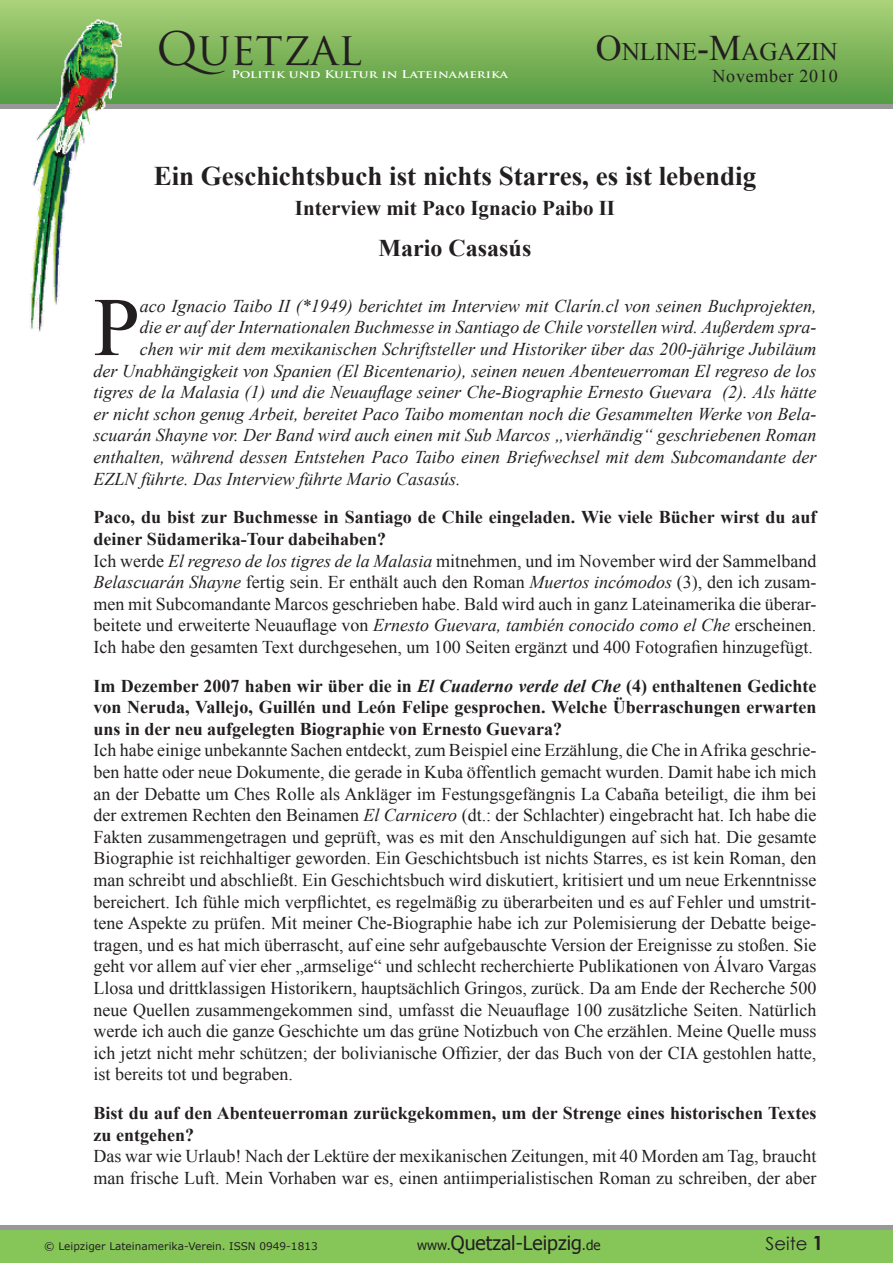
<style>
.page{position:relative;width:893px;height:1263px;background:#fff}
.page>*{position:absolute;margin:0;border:0;box-sizing:border-box;transform-origin:0 0}
.t1{font:83.25px "Times New Roman";color:#231f20}
.t2{font:45px "Trajan Pro";color:#231f20}
.t3{font:700 27px "Times New Roman";color:#231f20}
.t4{font:25.2px "Times New Roman";color:#231f20}
.t5{font:700 24px "Times New Roman";color:#231f20}
.t6{font:700 21px "Times New Roman";color:#231f20}
.t7{font:19.5px "Tahoma";color:#231f20}
.t8{font:18px/21.6px "Times New Roman";color:#231f20}
.t9{font:italic 18px "Times New Roman";color:#231f20}
.t10{font:700 18px/21.6px "Times New Roman";color:#231f20;text-align:justify}
.t11{font:18px "Times New Roman";letter-spacing:.04em;color:#231f20}
.t12{font:18px "Century Gothic";color:#231f20}
.t13{font:10.5px "Verdana";color:#231f20}
.t14{font:700 10.5px "Trajan Pro";color:#fff;scale:1.24 1}
.s1{font-size:36px}
.s2{font-weight:700}
.s3{font-style:italic}
.s4{font-size:13.5px}
</style>
<div class="page">
<div style="left:0;top:1px;width:893px;height:103px;background:linear-gradient(to bottom,#aad177,#539a41)"></div>
<div style="left:0;top:104px;width:893px;height:5px;background:#979897"></div>
<hr style="left:0;top:1225px;width:893px;height:4px;background:#979897">
<div style="left:0;top:1230px;width:893px;height:33px;background:#86c659"></div>
<img style="left:28px;top:15px;width:94px;height:317px">
<h2 class="t2" style="left:156px;top:20px;width:207px">QUETZAL</h2>
<p class="t14" style="left:231px;top:68px;width:225px">Politik und Kultur in Lateinamerika</p>
<h3 class="t4" style="left:596px;top:35px;width:244px"><span class="s1">O</span>nline<span class="s1">-M</span>agazin</h3>
<p class="t11" style="left:713px;top:64px;width:127px">November 2010</p>
<h3 class="t3" style="left:154px;top:157px;width:604px">Ein Geschichtsbuch ist nichts Starres, es ist lebendig</h3>
<p class="t6" style="left:295px;top:193px;width:322px">Interview mit Paco Ignacio Paibo II</p>
<h3 class="t5" style="left:379px;top:232px;width:154px">Mario Casasús</h3>
<h1 class="t1" style="left:94px;top:271px;width:48px">P</h1>
<p class="t9" style="left:140px;top:293px;width:678px">aco Ignacio Taibo II (*1949) berichtet im Interview mit Clarín.cl von seinen Buchprojekten,</p>
<p class="t9" style="left:140px;top:315px;width:678px">die er auf der Internationalen Buchmesse in Santiago de Chile vorstellen wird. Außerdem spra-</p>
<p class="t9" style="left:140px;top:337px;width:678px">chen wir mit dem mexikanischen Schriftsteller und Historiker über das 200-jährige Jubiläum</p>
<p class="t9" style="left:94px;top:358px;width:724px">der Unabhängigkeit von Spanien (El Bicentenario), seinen neuen Abenteuerroman El regreso de los</p>
<p class="t9" style="left:94px;top:380px;width:724px">tigres de la Malasia (1) und die Neuauflage seiner Che-Biographie Ernesto Guevara (2). Als hätte</p>
<p class="t9" style="left:94px;top:401px;width:724px">er nicht schon genug Arbeit, bereitet Paco Taibo momentan noch die Gesammelten Werke von Bela-</p>
<p class="t9" style="left:94px;top:423px;width:724px">scuarán Shayne vor. Der Band wird auch einen mit Sub Marcos „vierhändig“ geschriebenen Roman</p>
<p class="t9" style="left:94px;top:445px;width:724px">enthalten, während dessen Entstehen Paco Taibo einen Briefwechsel mit dem Subcomandante der</p>
<p class="t9" style="left:94px;top:466px;width:369px">EZLN führte. Das Interview führte Mario Casasús.</p>
<p class="t8" style="left:94px;top:506px;width:724px"><span class="s2">Paco, du bist zur Buchmesse in Santiago de Chile eingeladen. Wie viele Bücher wirst du auf deiner Südamerika-Tour dabeihaben?<br></span>Ich werde <span class="s3">El regreso de los tigres de la Malasia</span> mitnehmen, und im November wird der Sammelband <span class="s3">Belascuarán Shayne</span> fertig sein. Er enthält auch den Roman <span class="s3">Muertos incómodos</span> (3), den ich zusam&shy;men mit Subcomandante Marcos geschrieben habe. Bald wird auch in ganz Lateinamerika die überar&shy;beitete und erweiterte Neuauflage von <span class="s3">Ernesto Guevara, también conocido como el Che</span> erscheinen.<br>Ich habe den gesamten Text durchgesehen, um 100 Seiten ergänzt und 400 Fotografien hinzugefügt.</p>
<p class="t10" style="left:94px;top:674px;width:724px">Im Dezember 2007 haben wir über die in <span class="s3">El Cuaderno verde del Che</span> (4) enthaltenen Gedichte von Neruda, Vallejo, Guillén und León Felipe gesprochen. Welche Überraschungen erwarten uns in der neu aufgelegten Biographie von Ernesto Guevara?</p>
<p class="t8" style="left:94px;top:739px;width:724px;text-align:justify">Ich habe einige unbekannte Sachen entdeckt, zum Beispiel eine Erzählung, die Che in Afrika geschrie&shy;ben hatte oder neue Dokumente, die gerade in Kuba öffentlich gemacht wurden. Damit habe ich mich an der Debatte um Ches Rolle als Ankläger im Festungsgefängnis La Cabaña beteiligt, die ihm bei der extremen Rechten den Beinamen <span class="s3">El Carnicero</span> (dt.: der Schlachter) eingebracht hat. Ich habe die Fakten zusammengetragen und geprüft, was es mit den Anschuldigungen auf sich hat. Die gesamte Biographie ist reichhaltiger geworden. Ein Geschichtsbuch ist nichts Starres, es ist kein Roman, den man schreibt und abschließt. Ein Geschichtsbuch wird diskutiert, kritisiert und um neue Erkenntnisse bereichert. Ich fühle mich verpflichtet, es regelmäßig zu überarbeiten und es auf Fehler und umstrit&shy;tene Aspekte zu prüfen. Mit meiner Che-Biographie habe ich zur Polemisierung der Debatte beige&shy;tragen, und es hat mich überrascht, auf eine sehr aufgebauschte Version der Ereignisse zu stoßen. Sie geht vor allem auf vier eher „armselige“ und schlecht recherchierte Publikationen von Álvaro Vargas Llosa und drittklassigen Historikern, hauptsächlich Gringos, zurück. Da am Ende der Recherche 500 neue Quellen zusammengekommen sind, umfasst die Neuauflage 100 zusätzliche Seiten. Natürlich werde ich auch die ganze Geschichte um das grüne Notizbuch von Che erzählen. Meine Quelle muss ich jetzt nicht mehr schützen; der bolivianische Offizier, der das Buch von der CIA gestohlen hatte, ist bereits tot und begraben.</p>
<p class="t10" style="left:94px;top:1102px;width:724px">Bist du auf den Abenteuerroman zurückgekommen, um der Strenge eines historischen Textes zu entgehen?</p>
<p class="t8" style="left:94px;top:1145px;width:724px">Das war wie Urlaub! Nach der Lektüre der mexikanischen Zeitungen, mit 40 Morden am Tag, braucht man frische Luft. Mein Vorhaben war es, einen antiimperialistischen Roman zu schreiben, der aber</p>
<p class="t13" style="left:44px;top:1239px;width:275px">© Leipziger Lateinamerika-Verein. ISSN 0949-1813</p>
<p class="t7" style="left:417px;top:1230px;width:185px"><span class="s4">www.</span>Quetzal-Leipzig<span class="s4">.de</span></p>
<p class="t12" style="left:766px;top:1231px;width:44px">Seite</p>
</div>
